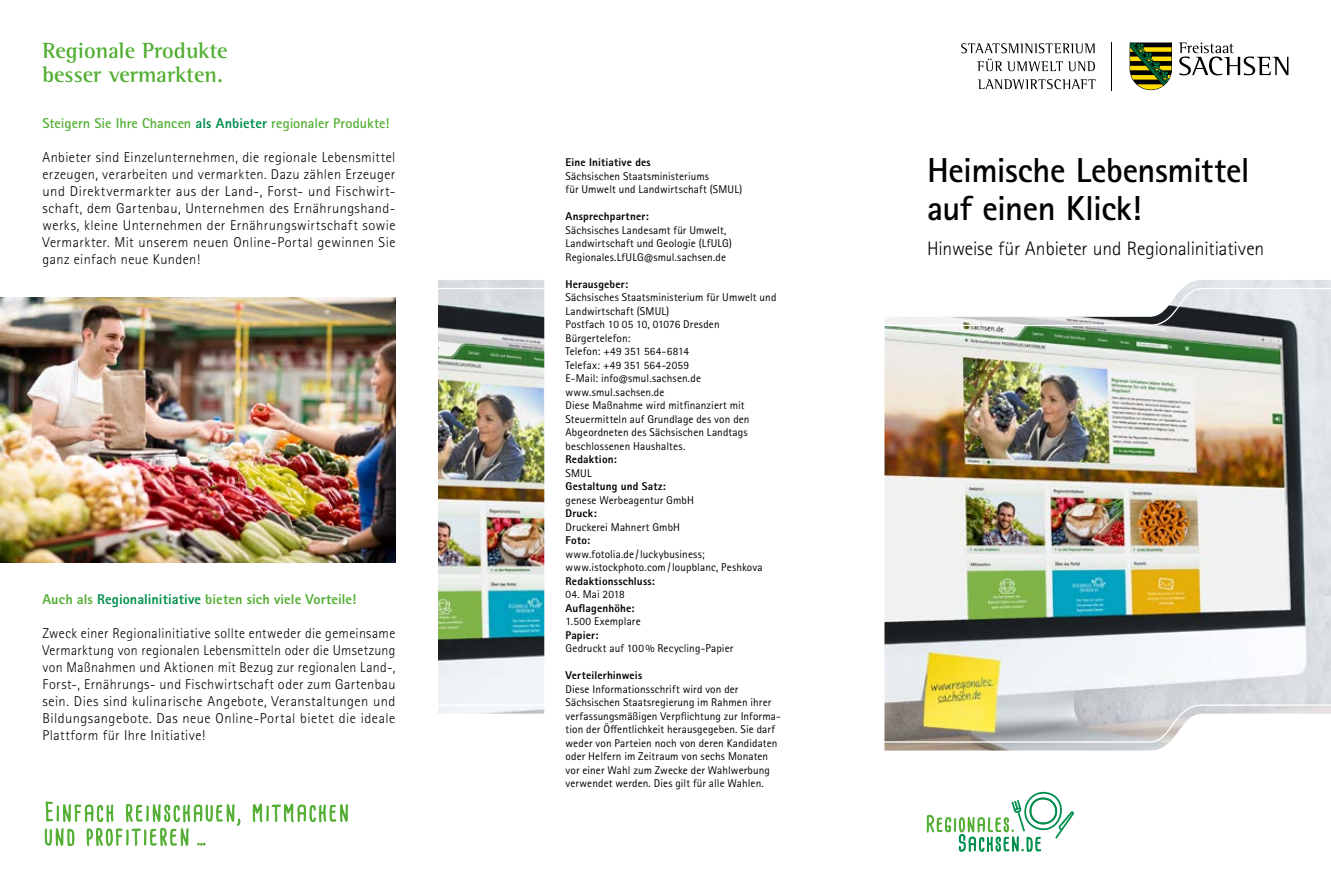
<style>
.page{position:relative;width:1331px;height:893px;background:#fff}
.page>*{position:absolute;margin:0;border:0;box-sizing:border-box;transform-origin:0 0}
.t1{font:700 34.65px/37.8px "Rotis Sans Serif Pro";letter-spacing:-.015em;color:#000}
.t2{font:700 22.5px/24px "Rotis Semi Serif Pro";color:#52ae32}
.t3{font:300 19.5px "Rotis Sans Serif Pro";letter-spacing:-.005em;color:#000}
.t4{font:300 14.25px/17px "Rotis Sans Serif Pro";letter-spacing:.03em;color:#000;text-align:justify}
.t5{font:700 14.25px "Rotis Sans Serif Pro";color:#52ae32}
.t6{font:800 14.25px "Rotis Sans Serif Pro";letter-spacing:.005em;color:#52ae32}
.t7{font:11.25px/13.5px "Rotis Sans Serif Pro";letter-spacing:.01em;color:#000}
.t8{font:800 11.25px "Rotis Sans Serif Pro";letter-spacing:.015em;color:#000}
.s1{font-weight:800;color:#008e4d}
.s2{color:#008e4d}
</style>
<div class="page">
<img style="left:0;top:298px;width:395px;height:264px">
<svg style="left:45px;top:801px;width:303px;height:45px"></svg>
<svg style="left:1179px;top:43px;width:109px;height:32px"></svg>
<svg style="left:1130px;top:43px;width:42px;height:47px;background:#676f21"></svg>
<hr style="left:1111px;top:43px;width:1px;height:48px;background:#000">
<svg style="left:961px;top:43px;width:134px;height:10px"></svg>
<svg style="left:977px;top:59px;width:118px;height:12px"></svg>
<svg style="left:978px;top:79px;width:117px;height:10px"></svg>
<img style="left:884px;top:280px;width:447px;height:470px">
<img style="left:438px;top:280px;width:106px;height:434px">
<svg style="left:927px;top:791px;width:147px;height:61px"></svg>
<h2 class="t2" style="left:43px;top:39px;width:187px">Regionale Produkte besser vermarkten.</h2>
<p class="t5" style="left:43px;top:114px;width:348px">Steigern Sie Ihre Chancen <span class="s1">als Anbieter</span> regionaler Produkte!</p>
<p class="t4" style="left:43px;top:149px;width:354px">Anbieter sind Einzelunternehmen, die regionale Lebensmittel erzeugen, verarbeiten und vermarkten. Dazu zählen Erzeuger und Direktvermarkter aus der Land-, Forst- und Fischwirt&shy;schaft, dem Gartenbau, Unternehmen des Ernährungshand&shy;werks, kleine Unternehmen der Ernährungswirtschaft sowie Vermarkter. Mit unserem neuen Online-Portal gewinnen Sie ganz einfach neue Kunden!</p>
<p class="t6" style="left:43px;top:590px;width:315px">Auch als <span class="s2">Regionalinitiative</span> bieten sich viele Vorteile!</p>
<p class="t4" style="left:43px;top:625px;width:354px">Zweck einer Regionalinitiative sollte entweder die gemeinsame Vermarktung von regionalen Lebensmitteln oder die Umsetzung von Maßnahmen und Aktionen mit Bezug zur regionalen Land-, Forst-, Ernährungs- und Fischwirtschaft oder zum Gartenbau sein. Dies sind kulinarische Angebote, Veranstaltungen und Bildungsangebote. Das neue Online-Portal bietet die ideale Plattform für Ihre Initiative!</p>
<p class="t8" style="left:566px;top:155px;width:87px">Eine Initiative des</p>
<p class="t7" style="left:566px;top:169px;width:178px">Sächsischen Staatsministeriums<br>für Umwelt und Landwirtschaft (SMUL)</p>
<p class="t8" style="left:566px;top:209px;width:85px">Ansprechpartner:</p>
<p class="t7" style="left:566px;top:223px;width:168px">Sächsisches Landesamt für Umwelt,<br>Landwirtschaft und Geologie (LfULG)<br>Regionales.LfULG@smul.sachsen.de</p>
<p class="t8" style="left:566px;top:277px;width:64px">Herausgeber:</p>
<p class="t7" style="left:566px;top:291px;width:212px">Sächsisches Staatsministerium für Umwelt und<br>Landwirtschaft (SMUL)<br>Postfach 10 05 10, 01076 Dresden<br>Bürgertelefon:<br>Telefon: +49 351 564-6814<br>Telefax: +49 351 564-2059<br>E-Mail: info@smul.sachsen.de www.smul.sachsen.de<br>Diese Maßnahme wird mitfinanziert mit<br>Steuermitteln auf Grundlage des von den<br>Abgeordneten des Sächsischen Landtags beschlossenen Haushaltes.</p>
<p class="t8" style="left:566px;top:452px;width:53px">Redaktion:</p>
<p class="t7" style="left:566px;top:466px;width:28px">SMUL</p>
<p class="t8" style="left:566px;top:479px;width:102px">Gestaltung und Satz:</p>
<p class="t7" style="left:566px;top:493px;width:130px">genese Werbeagentur GmbH</p>
<p class="t8" style="left:566px;top:506px;width:33px">Druck:</p>
<p class="t7" style="left:566px;top:520px;width:116px">Druckerei Mahnert GmbH</p>
<p class="t8" style="left:566px;top:533px;width:26px">Foto:</p>
<p class="t7" style="left:566px;top:547px;width:199px">www.fotolia.de / luckybusiness; www.istockphoto.com/loupblanc, Peshkova</p>
<p class="t8" style="left:566px;top:574px;width:91px">Redaktionsschluss:</p>
<p class="t7" style="left:566px;top:588px;width:61px">04. Mai 2018</p>
<p class="t8" style="left:566px;top:601px;width:71px">Auflagenhöhe:</p>
<p class="t7" style="left:566px;top:615px;width:77px">1.500 Exemplare</p>
<p class="t8" style="left:566px;top:628px;width:34px">Papier:</p>
<p class="t7" style="left:566px;top:642px;width:169px">Gedruckt auf 100% Recycling-Papier</p>
<p class="t8" style="left:566px;top:668px;width:78px">Verteilerhinweis</p>
<p class="t7" style="left:566px;top:682px;width:217px">Diese Informationsschrift wird von der Sächsischen Staatsregierung im Rahmen ihrer verfassungsmäßigen Verpflichtung zur Informa&shy;tion der Öffentlichkeit herausgegeben. Sie darf weder von Parteien noch von deren Kandidaten oder Helfern im Zeitraum von sechs Monaten vor einer Wahl zum Zwecke der Wahlwerbung verwendet werden. Dies gilt für alle Wahlen.</p>
<h1 class="t1" style="left:927px;top:151px;width:324px">Heimische Lebensmittel auf einen Klick!</h1>
<h3 class="t3" style="left:927px;top:237px;width:339px">Hinweise für Anbieter und Regionalinitiativen</h3>
</div>
